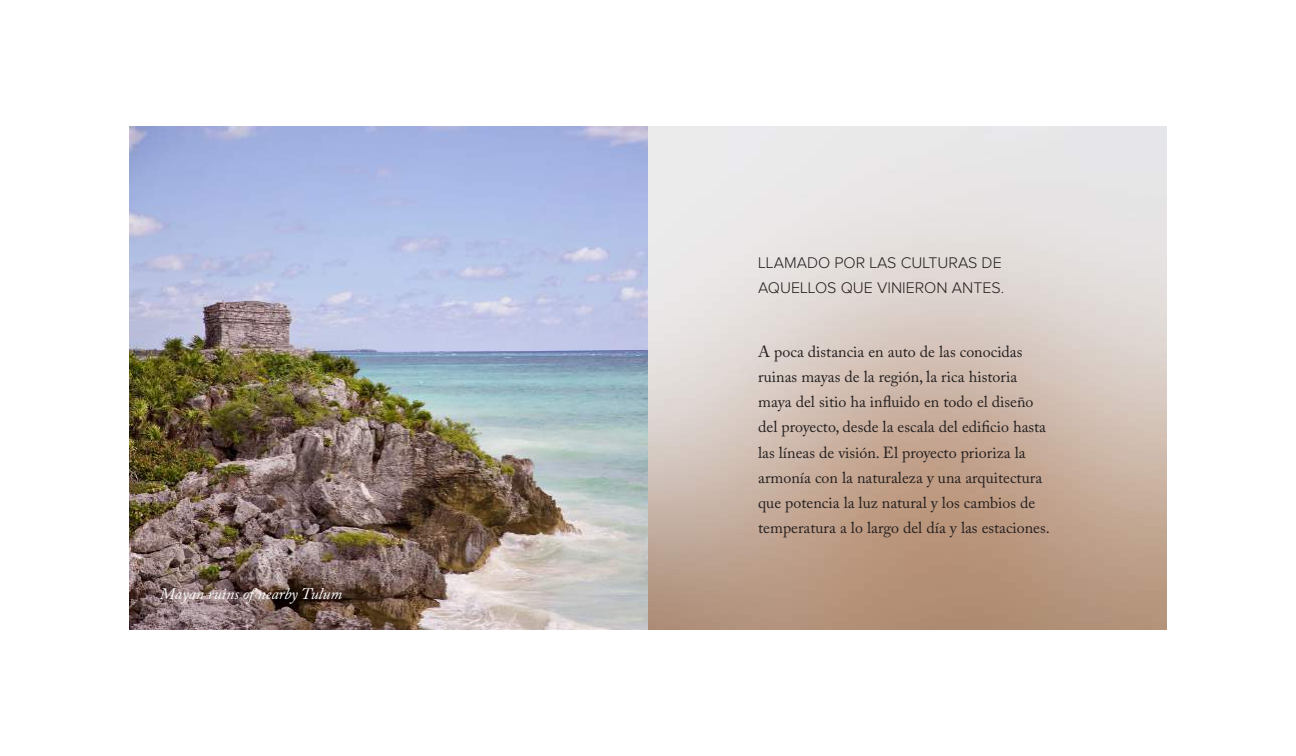
<style>
.page{position:relative;width:1296px;height:756px;background:#fff}
.page>*{position:absolute;margin:0;border:0;box-sizing:border-box;transform-origin:0 0}
.t1{font:16px/25.2px "Adobe Caslon Pro";color:#241f1f}
.t2{font:300 16px/25.2px "Proxima Nova";color:#241f1f}
.t3{font:italic 16px "Adobe Caslon Pro";color:#fff}
</style>
<div class="page">
<img style="left:130px;top:126px;width:518px;height:504px">
<p class="t3" style="left:160px;top:584px;width:184px">Mayan ruins of nearby Tulum</p>
<p class="t2" style="left:758px;top:251px;width:248px">LLAMADO POR LAS CULTURAS DE<br>AQUELLOS QUE VINIERON ANTES.</p>
<p class="t1" style="left:758px;top:339px;width:293px">A poca distancia en auto de las conocidas ruinas mayas de la región, la rica historia maya del sitio ha influido en todo el diseño del proyecto, desde la escala del edificio hasta las líneas de visión. El proyecto prioriza la armonía con la naturaleza y una arquitectura que potencia la luz natural y los cambios de temperatura a lo largo del día y las estaciones.</p>
</div>
